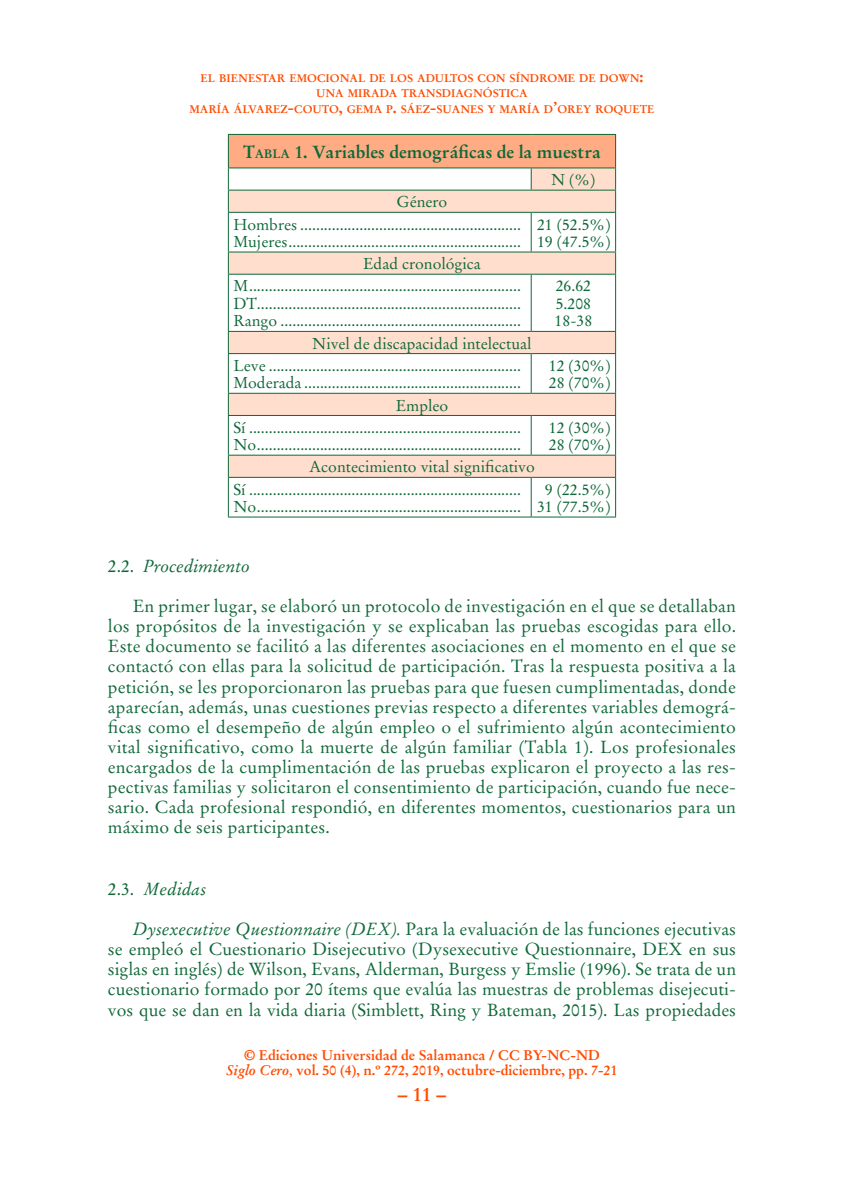
<style>
.page{position:relative;width:844px;height:1191px;background:#fff}
.page>*{position:absolute;margin:0;border:0;box-sizing:border-box;transform-origin:0 0}
.t1{font:700 19.25px "Stempel Garamond";color:#ff4c00}
.TEX_de_párrafo_N_par{font:17.5px/20.1px "Stempel Garamond";letter-spacing:.005em;color:#0f6838;text-align:justify}
.TEX_de_párrafo_N_par-2{font:700 17.5px "Stempel Garamond";color:#0f6838}
.TEX_Cab_Cur{font:italic 17.5px "Stempel Garamond";color:#0f6838}
.t2{font:15.75px "Stempel Garamond";color:#0f6838}
.t3{font:700 14px/15.8px "Stempel Garamond";color:#ff4c00;text-align:center}
.t4{font:700 11.03px/15.8px "Stempel Garamond";color:#ff4c00;text-align:center}
.s1{font-size:15.75px}
.s2{font-style:inherit}
.s3{font-size:12.25px}
.s4{font-style:normal}
.s5{font-style:italic}
.s6{font-weight:400}
</style>
<div class="page">
<div style="left:228px;top:134px;width:387px;height:34px;background:#ffac85"></div>
<svg style="left:229px;top:168px;width:386px;height:309px"></svg>
<hr style="left:228px;top:134px;width:303px;height:1px;background:#0f6838">
<hr style="left:228px;top:135px;width:1px;height:32px;background:#0f6838">
<hr style="left:531px;top:134px;width:85px;height:1px;background:#0f6838">
<hr style="left:615px;top:135px;width:1px;height:32px;background:#0f6838">
<hr style="left:228px;top:167px;width:303px;height:1px;background:#0f6838">
<hr style="left:531px;top:167px;width:85px;height:1px;background:#0f6838">
<svg style="left:530px;top:168px;width:1px;height:22px"></svg>
<hr style="left:228px;top:190px;width:303px;height:1px;background:#0f6838">
<svg style="left:228px;top:168px;width:1px;height:44px"></svg>
<hr style="left:531px;top:190px;width:85px;height:1px;background:#0f6838">
<svg style="left:615px;top:168px;width:1px;height:44px"></svg>
<hr style="left:228px;top:212px;width:303px;height:1px;background:#0f6838">
<hr style="left:228px;top:213px;width:1px;height:38px;background:#0f6838">
<hr style="left:531px;top:212px;width:85px;height:1px;background:#0f6838">
<hr style="left:530px;top:213px;width:1px;height:38px;background:#0f6838">
<hr style="left:615px;top:213px;width:1px;height:38px;background:#0f6838">
<hr style="left:228px;top:251px;width:303px;height:1px;background:#0f6838">
<svg style="left:228px;top:252px;width:1px;height:22px"></svg>
<hr style="left:531px;top:251px;width:85px;height:1px;background:#0f6838">
<svg style="left:615px;top:252px;width:1px;height:22px"></svg>
<hr style="left:228px;top:274px;width:303px;height:1px;background:#0f6838">
<hr style="left:228px;top:275px;width:1px;height:56px;background:#0f6838">
<hr style="left:531px;top:274px;width:85px;height:1px;background:#0f6838">
<hr style="left:530px;top:275px;width:1px;height:56px;background:#0f6838">
<hr style="left:615px;top:275px;width:1px;height:56px;background:#0f6838">
<hr style="left:228px;top:331px;width:303px;height:1px;background:#0f6838">
<svg style="left:228px;top:332px;width:1px;height:21px"></svg>
<hr style="left:531px;top:331px;width:85px;height:1px;background:#0f6838">
<svg style="left:615px;top:332px;width:1px;height:21px"></svg>
<hr style="left:228px;top:353px;width:303px;height:1px;background:#0f6838">
<hr style="left:228px;top:354px;width:1px;height:39px;background:#0f6838">
<hr style="left:531px;top:353px;width:85px;height:1px;background:#0f6838">
<hr style="left:530px;top:354px;width:1px;height:39px;background:#0f6838">
<hr style="left:615px;top:354px;width:1px;height:39px;background:#0f6838">
<hr style="left:228px;top:393px;width:303px;height:1px;background:#0f6838">
<svg style="left:228px;top:394px;width:1px;height:21px"></svg>
<hr style="left:531px;top:393px;width:85px;height:1px;background:#0f6838">
<svg style="left:615px;top:394px;width:1px;height:21px"></svg>
<hr style="left:228px;top:415px;width:303px;height:1px;background:#0f6838">
<hr style="left:228px;top:416px;width:1px;height:39px;background:#0f6838">
<hr style="left:531px;top:415px;width:85px;height:1px;background:#0f6838">
<hr style="left:530px;top:416px;width:1px;height:39px;background:#0f6838">
<hr style="left:615px;top:416px;width:1px;height:39px;background:#0f6838">
<hr style="left:228px;top:455px;width:303px;height:1px;background:#0f6838">
<svg style="left:228px;top:455px;width:1px;height:22px"></svg>
<hr style="left:531px;top:455px;width:85px;height:1px;background:#0f6838">
<svg style="left:615px;top:455px;width:1px;height:22px"></svg>
<hr style="left:228px;top:477px;width:303px;height:1px;background:#0f6838">
<hr style="left:228px;top:478px;width:1px;height:38px;background:#0f6838">
<hr style="left:531px;top:477px;width:85px;height:1px;background:#0f6838">
<hr style="left:530px;top:478px;width:1px;height:38px;background:#0f6838">
<hr style="left:615px;top:478px;width:1px;height:38px;background:#0f6838">
<hr style="left:228px;top:516px;width:303px;height:1px;background:#0f6838">
<hr style="left:531px;top:516px;width:85px;height:1px;background:#0f6838">
<p class="t4" style="left:189px;top:70px;width:466px">EL BIENESTAR EMOCIONAL DE LOS ADULTOS CON SÍNDROME DE DOWN<span class="s1">:<br></span>UNA MIRADA TRANSDIAGNÓSTICA<br>MARÍA ÁLVAREZ<span class="s1">-</span>COUTO<span class="s1">,</span> GEMA P<span class="s1">.</span> SÁEZ<span class="s1">-</span>SUANES Y MARÍA D<span class="s1">’</span>OREY ROQUETE</p>
<p class="TEX_de_párrafo_N_par-2" style="left:243px;top:141px;width:359px"><span class="s2">T</span><span class="s3">ABLA</span> 1. Variables demográficas de la muestra</p>
<p class="t2" style="left:551px;top:170px;width:46px">N (%)</p>
<p class="t2" style="left:396px;top:192px;width:52px">Género</p>
<p class="t2" style="left:233px;top:215px;width:289px">Hombres ........................................................</p>
<p class="t2" style="left:233px;top:232px;width:289px">Mujeres...........................................................</p>
<p class="t2" style="left:537px;top:215px;width:75px">21 (52.5%)</p>
<p class="t2" style="left:537px;top:232px;width:75px">19 (47.5%)</p>
<p class="t2" style="left:363px;top:254px;width:119px">Edad cronológica</p>
<p class="t2" style="left:233px;top:276px;width:289px">M.....................................................................</p>
<p class="t2" style="left:233px;top:294px;width:289px">DT...................................................................</p>
<p class="t2" style="left:233px;top:311px;width:289px">Rango .............................................................</p>
<p class="t2" style="left:312px;top:334px;width:221px">Nivel de discapacidad intelectual</p>
<p class="t2" style="left:233px;top:356px;width:289px">Leve ................................................................</p>
<p class="t2" style="left:233px;top:373px;width:289px">Moderada .......................................................</p>
<p class="t2" style="left:395px;top:395px;width:54px">Empleo</p>
<p class="t2" style="left:233px;top:418px;width:289px">Sí .....................................................................</p>
<p class="t2" style="left:233px;top:435px;width:289px">No...................................................................</p>
<p class="t2" style="left:555px;top:276px;width:37px">26.62</p>
<p class="t2" style="left:555px;top:294px;width:37px">5.208</p>
<p class="t2" style="left:554px;top:311px;width:39px">18-38</p>
<p class="t2" style="left:548px;top:356px;width:63px">12 (30%)</p>
<p class="t2" style="left:548px;top:373px;width:63px">28 (70%)</p>
<p class="t2" style="left:548px;top:418px;width:63px">12 (30%)</p>
<p class="t2" style="left:548px;top:435px;width:63px">28 (70%)</p>
<p class="t2" style="left:309px;top:457px;width:227px">Acontecimiento vital significativo</p>
<p class="t2" style="left:233px;top:480px;width:289px">Sí .....................................................................</p>
<p class="t2" style="left:233px;top:497px;width:289px">No...................................................................</p>
<p class="t2" style="left:545px;top:480px;width:67px">9 (22.5%)</p>
<p class="t2" style="left:537px;top:497px;width:75px">31 (77.5%)</p>
<p class="TEX_Cab_Cur" style="left:108px;top:555px;width:143px"><span class="s4">2.2.</span> Procedimiento</p>
<p class="TEX_de_párrafo_N_par" style="left:108px;top:596px;width:629px;text-indent:25px">En primer lugar, se elaboró un protocolo de investigación en el que se detallaban los propósitos de la investigación y se explicaban las pruebas escogidas para ello.<br>Este documento se facilitó a las diferentes asociaciones en el momento en el que se contactó con ellas para la solicitud de participación. Tras la respuesta positiva a la petición, se les proporcionaron las pruebas para que fuesen cumplimentadas, donde aparecían, además, unas cuestiones previas respecto a diferentes variables demográ&shy;ficas como el desempeño de algún empleo o el sufrimiento algún acontecimiento vital significativo, como la muerte de algún familiar (Tabla 1). Los profesionales encargados de la cumplimentación de las pruebas explicaron el proyecto a las res&shy;pectivas familias y solicitaron el consentimiento de participación, cuando fue nece&shy;sario. Cada profesional respondió, en diferentes momentos, cuestionarios para un máximo de seis participantes.</p>
<p class="TEX_Cab_Cur" style="left:108px;top:878px;width:100px"><span class="s4">2.3.</span> Medidas</p>
<p class="TEX_de_párrafo_N_par" style="left:108px;top:919px;width:629px;text-indent:25px"><span class="s5">Dysexecutive Questionnaire (DEX).</span> Para la evaluación de las funciones ejecutivas se empleó el Cuestionario Disejecutivo (Dysexecutive Questionnaire, DEX en sus siglas en inglés) de Wilson, Evans, Alderman, Burgess y Emslie (1996). Se trata de un cuestionario formado por 20 ítems que evalúa las muestras de problemas disejecuti&shy;vos que se dan en la vida diaria (Simblett, Ring y Bateman, 2015). Las propiedades</p>
<p class="t3" style="left:226px;top:1046px;width:392px">© Ediciones Universidad de Salamanca / CC BY-NC-ND<br><span class="s5">Siglo Cero</span><span class="s6">,</span> vol. 50 (4), n.º 272, 2019, octubre-diciembre, pp. 7-21</p>
<p class="t1" style="left:398px;top:1082px;width:50px">– 11 –</p>
</div>
